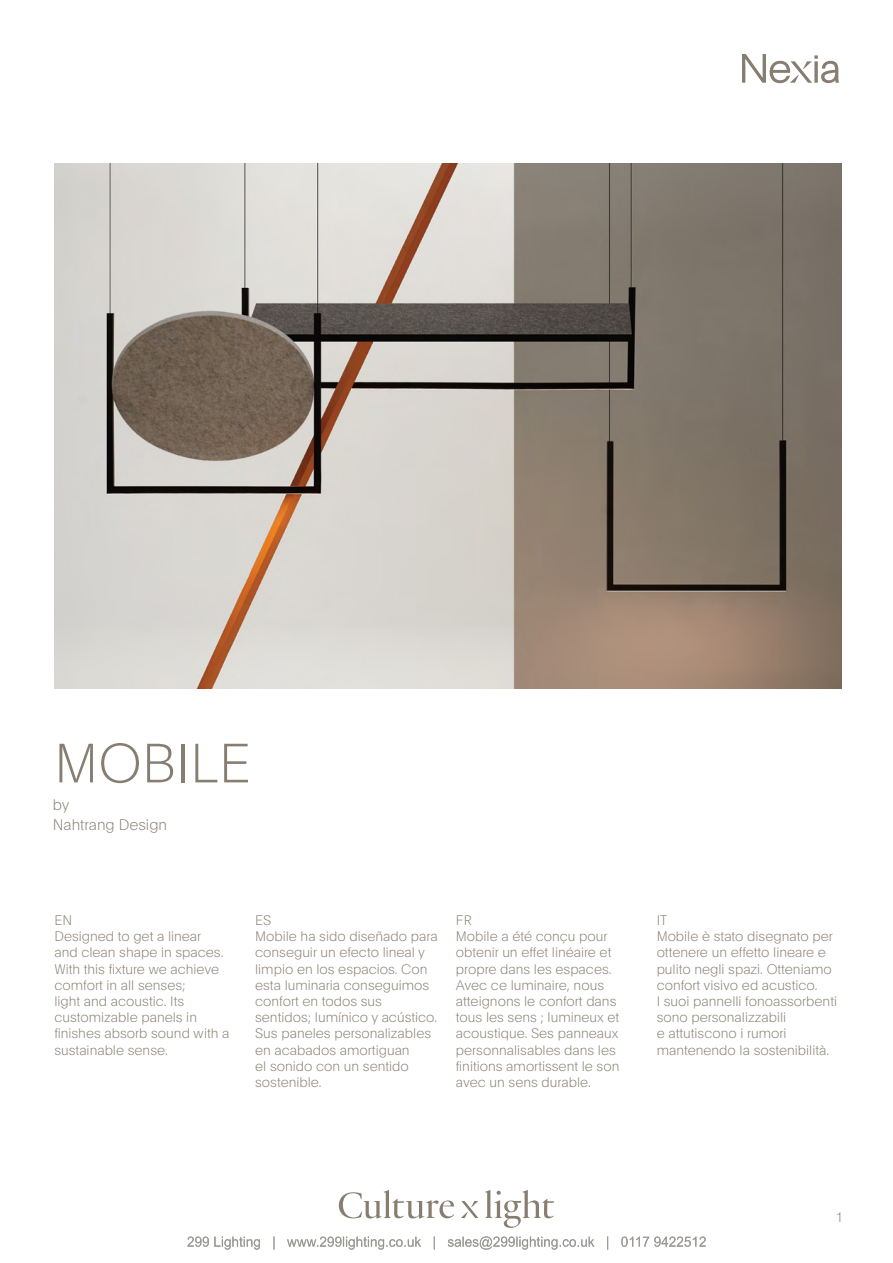
<style>
.page{position:relative;width:893px;height:1263px;background:#fff}
.page>*{position:absolute;margin:0;border:0;box-sizing:border-box;transform-origin:0 0}
.t1{font:200 54px "Plain";color:#877d70}
.t2{font:200 15px/19.5px "Plain";color:#877d70}
.t3{font:200 13.5px/16.2px "Plain";color:#877d70}
</style>
<div class="page">
<svg style="left:742px;top:54px;width:97px;height:29px"></svg>
<svg style="left:339px;top:1190px;width:215px;height:38px"></svg>
<img style="left:54px;top:164px;width:787px;height:525px">
<img style="left:187px;top:1236px;width:519px;height:14px">
<h1 class="t1" style="left:54px;top:724px;width:198px">MOBILE</h1>
<p class="t2" style="left:53px;top:794px;width:116px">by<br>Nahtrang Design</p>
<p class="t3" style="left:54px;top:911px;width:177px">EN<br>Designed to get a linear<br>and clean shape in spaces.<br>With this fixture we achieve comfort in all senses;<br>light and acoustic. Its customizable panels in finishes absorb sound with a sustainable sense.</p>
<p class="t3" style="left:255px;top:911px;width:184px">ES<br>Mobile ha sido diseñado para conseguir un efecto lineal y limpio en los espacios. Con esta luminaria conseguimos confort en todos sus sentidos; lumínico y acústico.<br>Sus paneles personalizables en acabados amortiguan<br>el sonido con un sentido sostenible.</p>
<p class="t3" style="left:456px;top:911px;width:165px">FR<br>Mobile a été conçu pour obtenir un effet linéaire et propre dans les espaces.<br>Avec ce luminaire, nous atteignons le confort dans tous les sens ; lumineux et acoustique. Ses panneaux personnalisables dans les finitions amortissent le son avec un sens durable.</p>
<p class="t3" style="left:657px;top:911px;width:182px">IT<br>Mobile è stato disegnato per ottenere un effetto lineare e pulito negli spazi. Otteniamo confort visivo ed acustico.<br>I suoi pannelli fonoassorbenti sono personalizzabili<br>e attutiscono i rumori mantenendo la sostenibilità.</p>
<p class="t3" style="left:836px;top:1208px;width:9px">1</p>
</div>
